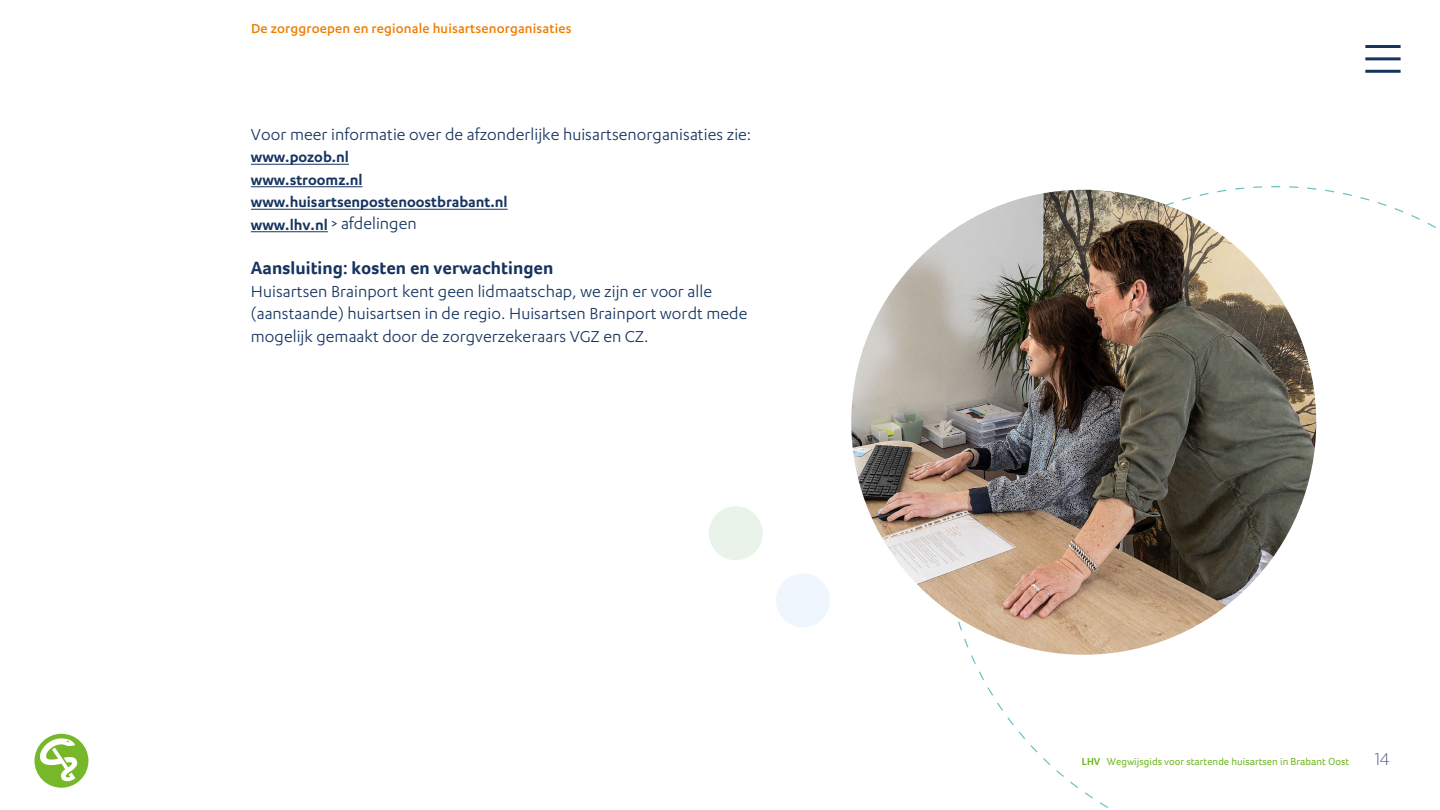
<style>
.page{position:relative;width:1440px;height:810px;background:#fff}
.page>*{position:absolute;margin:0;border:0;box-sizing:border-box;transform-origin:0 0}
.t1{font:300 19.5px "Karbon";color:#16345f}
.t2{font:18.38px/22.5px "Karbon";letter-spacing:.005em;color:#16345f}
.t3{font:700 18.38px "Foco";letter-spacing:.005em;color:#16345f}
.t4{font:600 16.5px/22.5px "Karbon";color:#16345f}
.t5{font:500 15px "Karbon";letter-spacing:.01em;color:#ef7d00}
.t6{font:10.5px "Foco";letter-spacing:.005em;color:#76b82a}
.s1{font-weight:600;font-size:16.5px}
.s2{font-weight:700}
</style>
<div class="page">
<hr style="left:1365px;top:45px;width:36px;height:3px;background:#16345f">
<hr style="left:1365px;top:70px;width:36px;height:3px;background:#16345f">
<hr style="left:1365px;top:57px;width:36px;height:3px;background:#16345f">
<svg style="left:34px;top:734px;width:54px;height:54px"></svg>
<hr style="left:251px;top:164px;width:98px;height:1px;background:#16345f">
<hr style="left:251px;top:187px;width:112px;height:1px;background:#16345f">
<hr style="left:251px;top:209px;width:257px;height:1px;background:#16345f">
<hr style="left:251px;top:232px;width:77px;height:1px;background:#16345f">
<img style="left:851px;top:190px;width:465px;height:465px;border-radius:232px">
<div style="left:709px;top:506px;width:54px;height:54px;background:#e9f3e9;border-radius:50%"></div>
<div style="left:776px;top:573px;width:54px;height:54px;background:#f0f6fd;border-radius:50%"></div>
<p class="t5" style="left:251px;top:22px;width:322px">De zorggroepen en regionale huisartsenorganisaties</p>
<p class="t2" style="left:251px;top:124px;width:502px">Voor meer informatie over de afzonderlijke huisartsenorganisaties zie:</p>
<p class="t4" style="left:251px;top:147px;width:258px">www.pozob.nl<br>www.stroomz.nl www.huisartsenpostenoostbrabant.nl</p>
<p class="t2" style="left:251px;top:214px;width:167px"><span class="s1">www.lhv.nl</span> &gt; afdelingen</p>
<p class="t3" style="left:251px;top:261px;width:304px">Aansluiting: kosten en verwachtingen</p>
<p class="t2" style="left:251px;top:281px;width:498px">Huisartsen Brainport kent geen lidmaatschap, we zijn er voor alle (aanstaande) huisartsen in de regio. Huisartsen Brainport wordt mede mogelijk gemaakt door de zorgverzekeraars VGZ en CZ.</p>
<p class="t6" style="left:1082px;top:757px;width:269px"><span class="s2">LHV</span> Wegwijsgids voor startende huisartsen in Brabant Oost</p>
<p class="t1" style="left:1375px;top:747px;width:16px">14</p>
</div>
